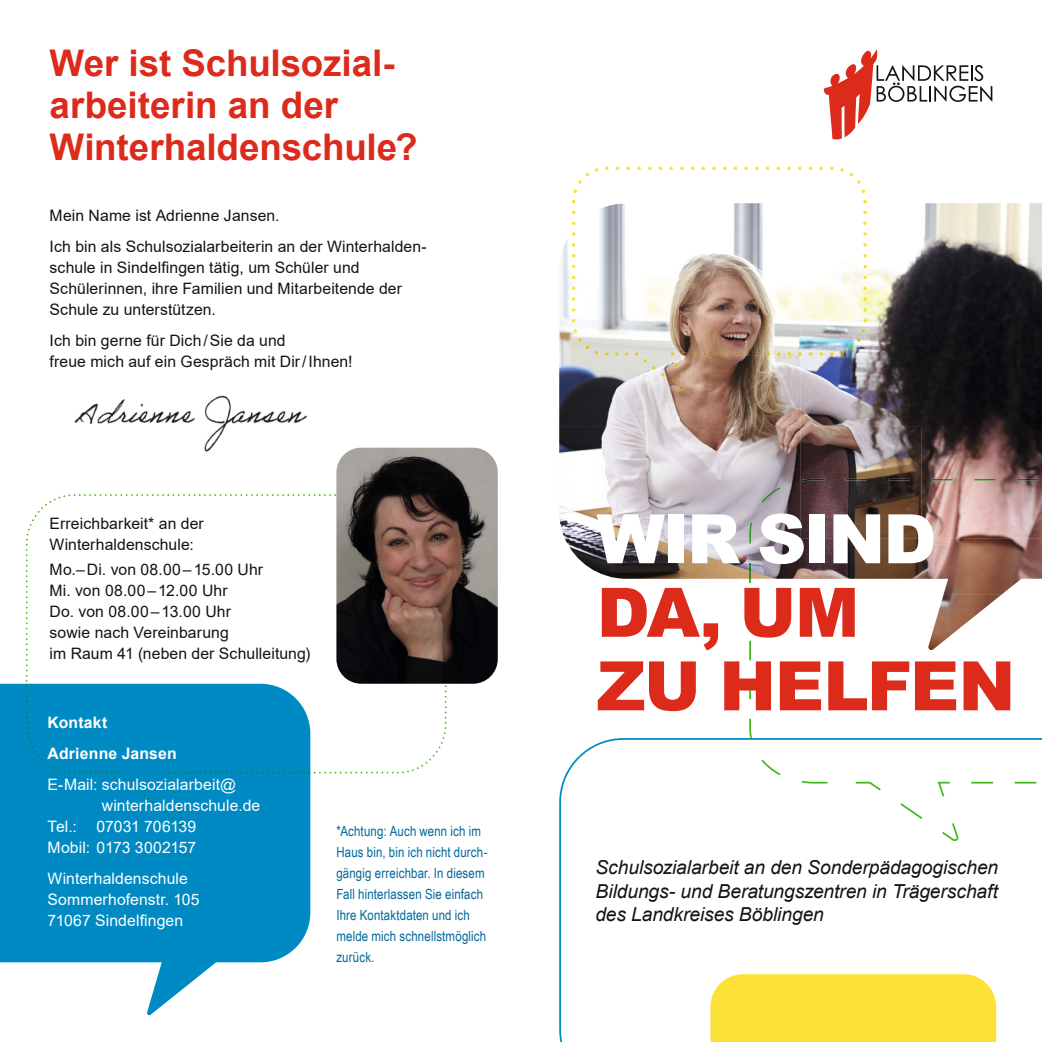
<style>
.page{position:relative;width:1042px;height:1042px;background:#fff}
.page>*{position:absolute;margin:0;border:0;box-sizing:border-box;transform-origin:0 0}
.t1{font:900 68.25px/73.5px "Arial";letter-spacing:-.025em;color:#dc2a1b}
.t2{font:900 68.25px "Arial";letter-spacing:-.035em;color:#fff}
.t3{font:700 36.75px/42px "Arial";color:#dc2a1b}
.t4{font:italic 19.25px/23.1px "Arial";letter-spacing:-.005em;color:#131413;text-align:justify}
.t5{font:15.75px/21px "Arial";letter-spacing:.005em;color:#131413}
.t6{font:15.75px/21px "Arial";letter-spacing:.005em;color:#fff;text-align:right}
.t7{font:700 15.75px/31px "Arial";letter-spacing:.01em;color:#fff}
.t8{font:14px/21px "Arial Narrow";letter-spacing:.01em;color:#00679a}
</style>
<div class="page">
<img style="left:559px;top:203px;width:483px;height:335px">
<img style="left:565px;top:538px;width:296px;height:41px">
<img style="left:861px;top:538px;width:181px;height:56px">
<img style="left:928px;top:594px;width:74px;height:56px">
<svg style="left:824px;top:50px;width:168px;height:90px"></svg>
<svg style="left:559px;top:738px;width:483px;height:304px"></svg>
<img style="left:845px;top:479px;width:193px;height:1px">
<svg style="left:1014px;top:782px;width:22px;height:1px"></svg>
<svg style="left:971px;top:782px;width:22px;height:1px"></svg>
<svg style="left:761px;top:759px;width:19px;height:16px"></svg>
<svg style="left:749px;top:563px;width:2px;height:19px"></svg>
<svg style="left:749px;top:602px;width:2px;height:19px"></svg>
<svg style="left:749px;top:641px;width:2px;height:19px"></svg>
<svg style="left:749px;top:680px;width:2px;height:19px"></svg>
<img style="left:749px;top:479px;width:75px;height:65px">
<svg style="left:749px;top:719px;width:3px;height:21px"></svg>
<svg style="left:802px;top:781px;width:156px;height:60px"></svg>
<img style="left:863px;top:211px;width:4px;height:101px">
<img style="left:684px;top:352px;width:139px;height:4px">
<svg style="left:572px;top:221px;width:3px;height:4px"></svg>
<img style="left:572px;top:232px;width:3px;height:80px">
<svg style="left:572px;top:167px;width:295px;height:36px"></svg>
<img style="left:572px;top:319px;width:112px;height:72px">
<img style="left:830px;top:319px;width:37px;height:37px">
<div style="left:710px;top:974px;width:286px;height:68px;background:#fce238"></div>
<svg style="left:0;top:684px;width:310px;height:331px;fill:#008ac4"></svg>
<img style="left:74px;top:395px;width:233px;height:57px">
<svg style="left:26px;top:549px;width:420px;height:277px"></svg>
<img style="left:336px;top:448px;width:162px;height:236px">
<h2 class="t3" style="left:50px;top:43px;width:369px">Wer ist Schulsozial&shy;arbeiterin an der<br>Winterhaldenschule?</h2>
<p class="t5" style="left:50px;top:200px;width:379px;line-height:31px">Mein Name ist Adrienne Jansen.<br>Ich bin als Schulsozialarbeiterin an der Winterhalden-</p>
<p class="t5" style="left:50px;top:257px;width:354px">schule in Sindelfingen tätig, um Schüler und<br>Schülerinnen, ihre Familien und Mitarbeitende der<br>Schule zu unterstützen.</p>
<p class="t5" style="left:50px;top:329px;width:305px">Ich bin gerne für Dich / Sie da und<br>freue mich auf ein Gespräch mit Dir / Ihnen!</p>
<p class="t5" style="left:50px;top:513px;width:156px">Erreichbarkeit* an der<br>Winterhaldenschule:</p>
<p class="t5" style="left:50px;top:559px;width:262px">Mo.– Di. von 08.00 – 15.00 Uhr<br>Mi. von 08.00 – 12.00 Uhr<br>Do. von 08.00 – 13.00 Uhr<br>sowie nach Vereinbarung<br>im Raum 41 (neben der Schulleitung)</p>
<p class="t7" style="left:48px;top:707px;width:131px">Kontakt<br>Adrienne Jansen</p>
<p class="t6" style="left:48px;top:774px;width:190px">E-Mail: schulsozialarbeit@</p>
<p class="t6" style="left:102px;top:795px;width:160px">winterhaldenschule.de</p>
<p class="t6" style="left:48px;top:816px;width:31px">Tel.:</p>
<p class="t6" style="left:48px;top:816px;width:150px">07031 706139<br>Mobil: 0173 3002157</p>
<p class="t6" style="left:48px;top:868px;width:154px;text-align:left">Winterhaldenschule<br>Sommerhofenstr. 105<br>71067 Sindelfingen</p>
<p class="t8" style="left:336px;top:820px;width:153px">*Achtung: Auch wenn ich im<br>Haus bin, bin ich nicht durch&shy;gängig erreichbar. In diesem<br>Fall hinterlassen Sie einfach<br>Ihre Kontaktdaten und ich melde mich schnellstmöglich zurück.</p>
<h1 class="t2" style="left:596px;top:489px;width:341px">WIR SIND</h1>
<h1 class="t1" style="left:596px;top:573px;width:420px">DA, UM<br>ZU HELFEN</h1>
<p class="t4" style="left:595px;top:856px;width:404px">Schulsozialarbeit an den Sonderpädagogischen Bildungs- und Beratungszentren in Trägerschaft des Landkreises Böblingen</p>
</div>
